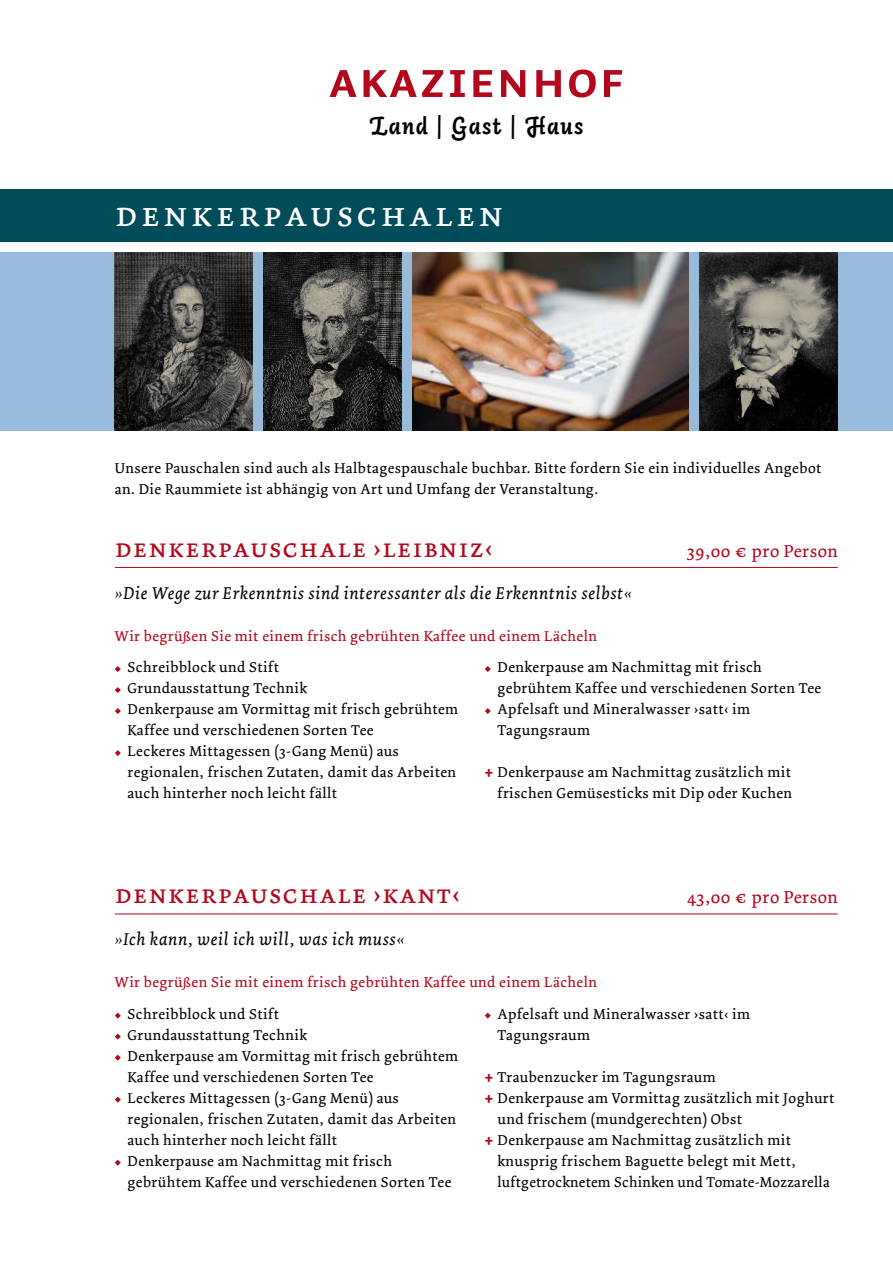
<style>
.page{position:relative;width:893px;height:1263px;background:#fff}
.page>*{position:absolute;margin:0;border:0;box-sizing:border-box;transform-origin:0 0}
.t1{font:51.3px "Auto 3 Bold Sm Cp";letter-spacing:.03em;color:#b3071b}
.t2{font:36px "Dolly Small Caps";letter-spacing:.08em;color:#fff}
.t3{font:27px "Dolly Small Caps";letter-spacing:.03em;color:#b3071b}
.t4{font:italic 700 24.3px "Auto 3";letter-spacing:.05em;color:#000}
.t5{font:italic 18px "Dolly";letter-spacing:.03em;color:#000}
.t6{font:18px "Dolly";letter-spacing:.03em;color:#b3071b}
.t7{font:15px/21px "Dolly";letter-spacing:.03em;color:#000}
.t8{font:15px "Dolly";letter-spacing:.03em;color:#b3071b}
.s1{font-weight:700;font-size:18px;color:#b3071b}
</style>
<div class="page">
<div style="left:0;top:252px;width:893px;height:178px;background:#98bbdb"></div>
<img style="left:413px;top:252px;width:276px;height:178px">
<div style="left:0;top:189px;width:893px;height:53px;background:#004c5b"></div>
<svg style="left:115px;top:666px;width:6px;height:6px"></svg>
<svg style="left:115px;top:687px;width:6px;height:6px"></svg>
<svg style="left:115px;top:708px;width:6px;height:6px"></svg>
<svg style="left:115px;top:750px;width:6px;height:6px"></svg>
<svg style="left:115px;top:1012px;width:6px;height:6px"></svg>
<svg style="left:115px;top:1033px;width:6px;height:6px"></svg>
<svg style="left:115px;top:1054px;width:6px;height:6px"></svg>
<svg style="left:115px;top:1096px;width:6px;height:6px"></svg>
<svg style="left:115px;top:1159px;width:6px;height:6px"></svg>
<img style="left:115px;top:252px;width:138px;height:178px">
<img style="left:264px;top:252px;width:138px;height:178px">
<img style="left:700px;top:252px;width:138px;height:178px">
<hr style="left:115px;top:567px;width:723px;height:1px;background:#b3071b">
<hr style="left:115px;top:914px;width:723px;height:1px;background:#b3071b">
<svg style="left:485px;top:666px;width:6px;height:6px"></svg>
<svg style="left:485px;top:708px;width:6px;height:6px"></svg>
<svg style="left:485px;top:1012px;width:6px;height:6px"></svg>
<h1 class="t1" style="left:328px;top:50px;width:297px">Akazienhof</h1>
<h3 class="t4" style="left:369px;top:111px;width:216px">Land | Gast | Haus</h3>
<h2 class="t2" style="left:115px;top:193px;width:390px">denkerpauschalen</h2>
<p class="t7" style="left:115px;top:457px;width:708px">Unsere Pauschalen sind auch als Halbtagespauschale buchbar. Bitte fordern Sie ein individuelles Angebot an. Die Raummiete ist abhängig von Art und Umfang der Veranstaltung.</p>
<h3 class="t3" style="left:115px;top:532px;width:379px">denkerpauschale ›leibniz‹</h3>
<p class="t5" style="left:115px;top:582px;width:519px">»Die Wege zur Erkenntnis sind interessanter als die Erkenntnis selbst«</p>
<p class="t8" style="left:115px;top:627px;width:484px">Wir begrüßen Sie mit einem frisch gebrühten Kaffee und einem Lächeln</p>
<p class="t6" style="left:687px;top:540px;width:152px">39,00 € pro Person</p>
<p class="t7" style="left:128px;top:657px;width:332px">Schreibblock und Stift<br>Grundausstattung Technik<br>Denkerpause am Vormittag mit frisch gebrühtem Kaffee und verschiedenen Sorten Tee<br>Leckeres Mittagessen (3-Gang Menü) aus regionalen, frischen Zutaten, damit das Arbeiten auch hinterher noch leicht fällt</p>
<p class="t7" style="left:497px;top:657px;width:325px">Denkerpause am Nachmittag mit frisch gebrühtem Kaffee und verschiedenen Sorten Tee Apfelsaft und Mineralwasser ›satt‹ im Tagungsraum</p>
<p class="t7" style="left:485px;top:762px;width:309px;text-align:right"><span class="s1">+</span> Denkerpause am Nachmittag zusätzlich mit frischen Gemüsesticks mit Dip oder Kuchen</p>
<h3 class="t3" style="left:115px;top:878px;width:347px">denkerpauschale ›kant‹</h3>
<p class="t5" style="left:115px;top:928px;width:291px">»Ich kann, weil ich will, was ich muss«</p>
<p class="t8" style="left:115px;top:973px;width:484px">Wir begrüßen Sie mit einem frisch gebrühten Kaffee und einem Lächeln</p>
<p class="t6" style="left:687px;top:886px;width:152px">43,00 € pro Person</p>
<p class="t7" style="left:128px;top:1003px;width:332px">Schreibblock und Stift<br>Grundausstattung Technik<br>Denkerpause am Vormittag mit frisch gebrühtem Kaffee und verschiedenen Sorten Tee<br>Leckeres Mittagessen (3-Gang Menü) aus regionalen, frischen Zutaten, damit das Arbeiten auch hinterher noch leicht fällt<br>Denkerpause am Nachmittag mit frisch gebrühtem Kaffee und verschiedenen Sorten Tee</p>
<p class="t7" style="left:497px;top:1003px;width:254px">Apfelsaft und Mineralwasser ›satt‹ im<br>Tagungsraum</p>
<p class="t7" style="left:485px;top:1066px;width:232px"><span class="s1">+</span> Traubenzucker im Tagungsraum</p>
<p class="t7" style="left:485px;top:1087px;width:351px"><span class="s1">+</span> Denkerpause am Vormittag zusätzlich mit Joghurt</p>
<p class="t7" style="left:497px;top:1108px;width:246px">und frischem (mundgerechten) Obst</p>
<p class="t7" style="left:485px;top:1129px;width:308px"><span class="s1">+</span> Denkerpause am Nachmittag zusätzlich mit</p>
<p class="t7" style="left:497px;top:1150px;width:300px">knusprig frischem Baguette belegt mit Mett,</p>
<p class="t7" style="left:497px;top:1171px;width:334px">luftgetrocknetem Schinken und Tomate-Mozzarella</p>
</div>
